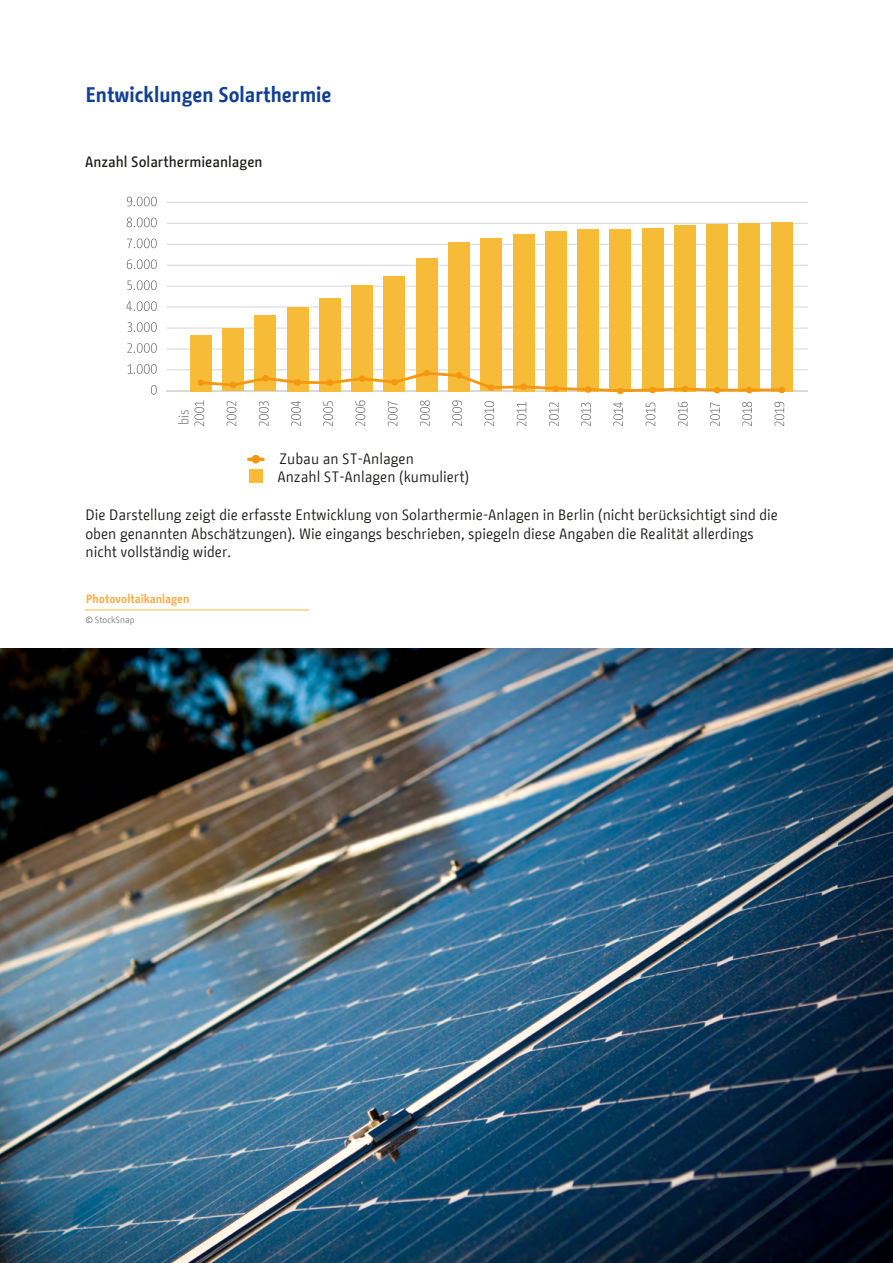
<style>
.page{position:relative;width:893px;height:1263px;background:#fff}
.page>*{position:absolute;margin:0;border:0;box-sizing:border-box;transform-origin:0 0}
.t1{font:700 21px "BMF Change";color:#134094}
.t2{font:15px/18.8px "BMF Change";color:#1a1a18}
.t3{font:500 15px "BMF Change";color:#1a1a18}
.t4{font:300 13.35px "BMF Change";color:#6f6f6e}
.t5{font:700 12px "BMF Change";color:#f8ae4d}
.t6{font:300 9px "BMF Change";color:#565656}
</style>
<div class="page">
<hr style="left:892px;top:0;width:1px;height:1263px;background:#cbdbf1">
<hr style="left:167px;top:369px;width:641px;height:1px;background:#d9d9d9">
<hr style="left:167px;top:348px;width:641px;height:1px;background:#d9d9d9">
<hr style="left:167px;top:328px;width:641px;height:1px;background:#d9d9d9">
<hr style="left:167px;top:306px;width:641px;height:2px;background:#d9d9d9">
<hr style="left:167px;top:286px;width:641px;height:1px;background:#d9d9d9">
<hr style="left:167px;top:265px;width:641px;height:1px;background:#d9d9d9">
<hr style="left:167px;top:244px;width:641px;height:1px;background:#d9d9d9">
<hr style="left:167px;top:223px;width:641px;height:1px;background:#d9d9d9">
<hr style="left:167px;top:202px;width:641px;height:1px;background:#d9d9d9">
<hr style="left:167px;top:390px;width:641px;height:1px;background:#d9d9d9">
<svg style="left:151px;top:385px;width:6px;height:10px"></svg>
<svg style="left:128px;top:364px;width:29px;height:10px"></svg>
<svg style="left:127px;top:343px;width:30px;height:10px"></svg>
<svg style="left:128px;top:322px;width:29px;height:10px"></svg>
<svg style="left:126px;top:301px;width:31px;height:10px"></svg>
<svg style="left:127px;top:280px;width:30px;height:10px"></svg>
<svg style="left:127px;top:259px;width:30px;height:10px"></svg>
<svg style="left:127px;top:238px;width:30px;height:10px"></svg>
<svg style="left:127px;top:218px;width:30px;height:9px"></svg>
<svg style="left:127px;top:197px;width:30px;height:9px"></svg>
<svg style="left:613px;top:402px;width:10px;height:24px"></svg>
<svg style="left:710px;top:402px;width:10px;height:24px"></svg>
<svg style="left:646px;top:402px;width:9px;height:24px"></svg>
<svg style="left:742px;top:402px;width:10px;height:24px"></svg>
<svg style="left:774px;top:402px;width:10px;height:24px"></svg>
<svg style="left:581px;top:403px;width:10px;height:23px"></svg>
<svg style="left:678px;top:402px;width:10px;height:24px"></svg>
<svg style="left:549px;top:403px;width:10px;height:23px"></svg>
<svg style="left:484px;top:401px;width:10px;height:25px"></svg>
<svg style="left:517px;top:402px;width:9px;height:24px"></svg>
<svg style="left:227px;top:401px;width:9px;height:25px"></svg>
<svg style="left:194px;top:401px;width:10px;height:25px"></svg>
<svg style="left:323px;top:401px;width:10px;height:25px"></svg>
<svg style="left:291px;top:401px;width:10px;height:25px"></svg>
<svg style="left:388px;top:401px;width:10px;height:25px"></svg>
<svg style="left:355px;top:400px;width:10px;height:26px"></svg>
<svg style="left:259px;top:401px;width:10px;height:25px"></svg>
<svg style="left:452px;top:400px;width:10px;height:26px"></svg>
<svg style="left:420px;top:400px;width:10px;height:26px"></svg>
<div style="left:190px;top:335px;width:22px;height:56px;background:#f6bb37"></div>
<div style="left:222px;top:329px;width:22px;height:62px;background:#f6bb37"></div>
<div style="left:255px;top:315px;width:21px;height:76px;background:#f6bb37"></div>
<div style="left:287px;top:307px;width:21px;height:84px;background:#f6bb37"></div>
<div style="left:319px;top:298px;width:22px;height:93px;background:#f6bb37"></div>
<div style="left:351px;top:285px;width:22px;height:106px;background:#f6bb37"></div>
<div style="left:384px;top:276px;width:21px;height:115px;background:#f6bb37"></div>
<div style="left:416px;top:258px;width:22px;height:133px;background:#f6bb37"></div>
<div style="left:448px;top:242px;width:22px;height:149px;background:#f6bb37"></div>
<div style="left:480px;top:238px;width:22px;height:153px;background:#f6bb37"></div>
<div style="left:513px;top:234px;width:21px;height:157px;background:#f6bb37"></div>
<div style="left:545px;top:231px;width:21px;height:160px;background:#f6bb37"></div>
<div style="left:577px;top:229px;width:22px;height:162px;background:#f6bb37"></div>
<div style="left:610px;top:229px;width:21px;height:162px;background:#f6bb37"></div>
<div style="left:642px;top:228px;width:21px;height:163px;background:#f6bb37"></div>
<div style="left:674px;top:225px;width:22px;height:166px;background:#f6bb37"></div>
<div style="left:706px;top:224px;width:22px;height:167px;background:#f6bb37"></div>
<div style="left:739px;top:223px;width:21px;height:168px;background:#f6bb37"></div>
<div style="left:771px;top:222px;width:21px;height:169px;background:#f6bb37"></div>
<svg style="left:198px;top:370px;width:587px;height:24px"></svg>
<div style="left:778px;top:387px;width:7px;height:6px;border:1px solid #f49812;border-radius:50%"></div>
<hr style="left:249px;top:458px;width:14px;height:3px;background:#f49812">
<div style="left:252px;top:455px;width:8px;height:8px;background:#f49812;border-radius:50%"></div>
<div style="left:252px;top:455px;width:8px;height:9px;border:1px solid #f49812;border-radius:50%"></div>
<div style="left:249px;top:469px;width:14px;height:13px;background:#f6bb37"></div>
<hr style="left:85px;top:610px;width:224px;height:1px;background:#f6bb37">
<img style="left:0;top:648px;width:893px;height:615px">
<h1 class="t1" style="left:86px;top:79px;width:247px">Entwicklungen Solarthermie</h1>
<p class="t3" style="left:85px;top:151px;width:179px">Anzahl Solarthermieanlagen</p>
<p class="t4" style="left:174px;top:425px;width:17px;rotate:-90deg">bis</p>
<p class="t2" style="left:277px;top:449px;width:193px">Zubau an ST-Anlagen<br>Anzahl ST-Anlagen (kumuliert)</p>
<p class="t2" style="left:85px;top:505px;width:694px">Die Darstellung zeigt die erfasste Entwicklung von Solarthermie-Anlagen in Berlin (nicht berücksichtigt sind die oben genannten Abschätzungen). Wie eingangs beschrieben, spiegeln diese Angaben die Realität allerdings nicht vollständig wider.</p>
<p class="t5" style="left:86px;top:591px;width:105px">Photovoltaikanlagen</p>
<p class="t6" style="left:85px;top:613px;width:51px">© StockSnap</p>
</div>
